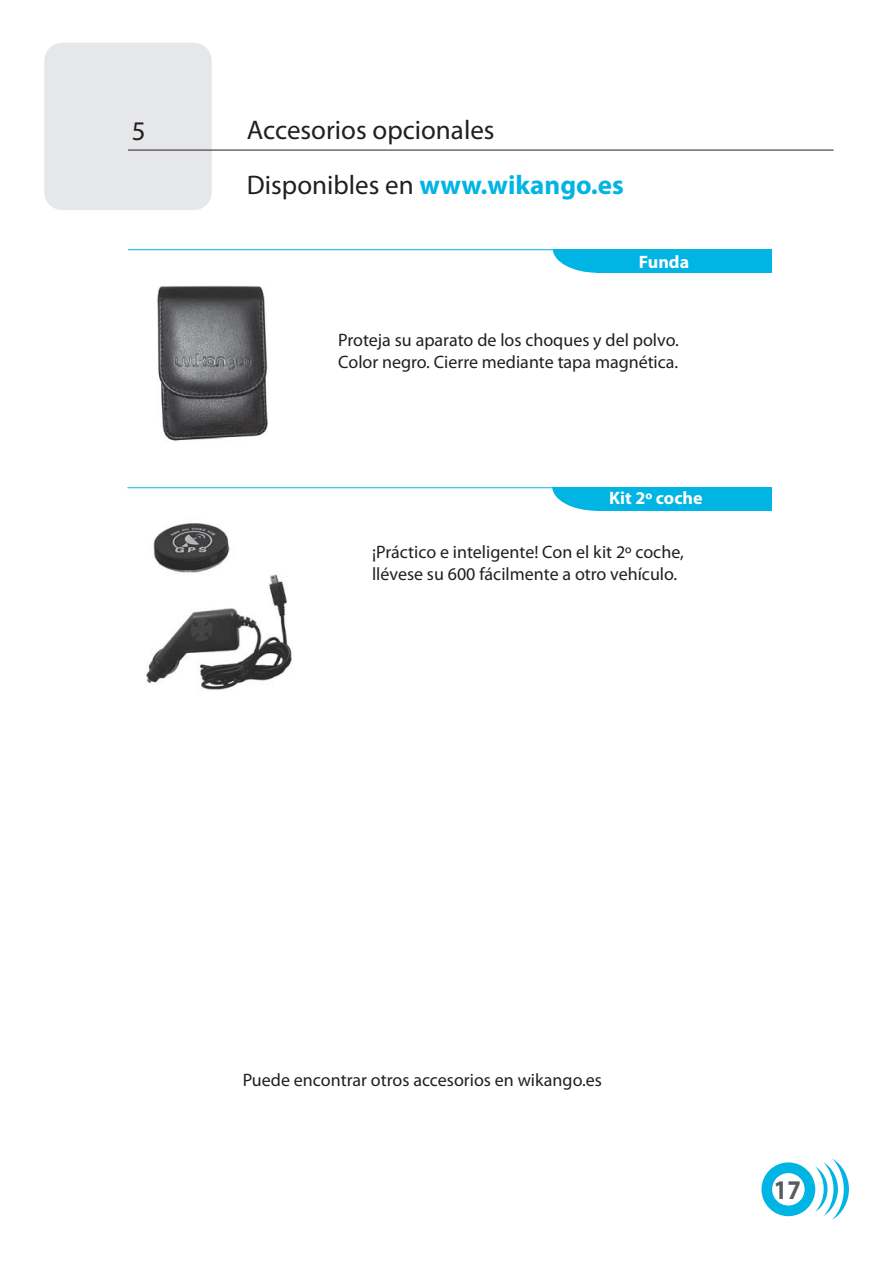
<style>
.page{position:relative;width:893px;height:1263px;background:#fff}
.page>*{position:absolute;margin:0;border:0;box-sizing:border-box;transform-origin:0 0}
.t1{font:700 27.15px "Myriad Pro";color:#585c60;scale:.89 1}
.t2{font:27px/55.7px "Myriad Pro";color:#231f20}
.t3{font:18px/21.6px "Myriad Pro";color:#231f20}
.t4{font:700 18px "Myriad Pro";color:#fff}
.s1{font-weight:700;color:#00b4e4}
</style>
<div class="page">
<svg style="left:553px;top:249px;width:43px;height:24px"></svg>
<div style="left:596px;top:249px;width:176px;height:24px;background:#00b4e4"></div>
<div style="left:44px;top:43px;width:168px;height:167px;background:#e6e7e8;border-radius:18px"></div>
<svg style="left:761px;top:1159px;width:88px;height:61px"></svg>
<svg style="left:552px;top:487px;width:44px;height:24px"></svg>
<div style="left:596px;top:487px;width:175px;height:24px;background:#00b4e4"></div>
<img style="left:146px;top:523px;width:146px;height:167px">
<img style="left:157px;top:285px;width:111px;height:156px">
<h2 class="t2" style="left:132px;top:105px;width:15px">5</h2>
<h2 class="t2" style="left:247px;top:103px;width:378px">Accesorios opcionales<br>Disponibles en <span class="s1">www.wikango.es</span></h2>
<p class="t4" style="left:639px;top:255px;width:52px">Funda</p>
<p class="t3" style="left:338px;top:330px;width:342px">Proteja su aparato de los choques y del polvo.<br>Color negro. Cierre mediante tapa magnética.</p>
<p class="t4" style="left:609px;top:491px;width:95px">Kit 2º coche</p>
<p class="t3" style="left:372px;top:542px;width:313px">¡Práctico e inteligente! Con el kit 2º coche, llévese su 600 fácilmente a otro vehículo.</p>
<p class="t3" style="left:243px;top:1070px;width:361px">Puede encontrar otros accesorios en wikango.es</p>
<h1 class="t1" style="left:774px;top:1179px;width:32px">17</h1>
</div>
